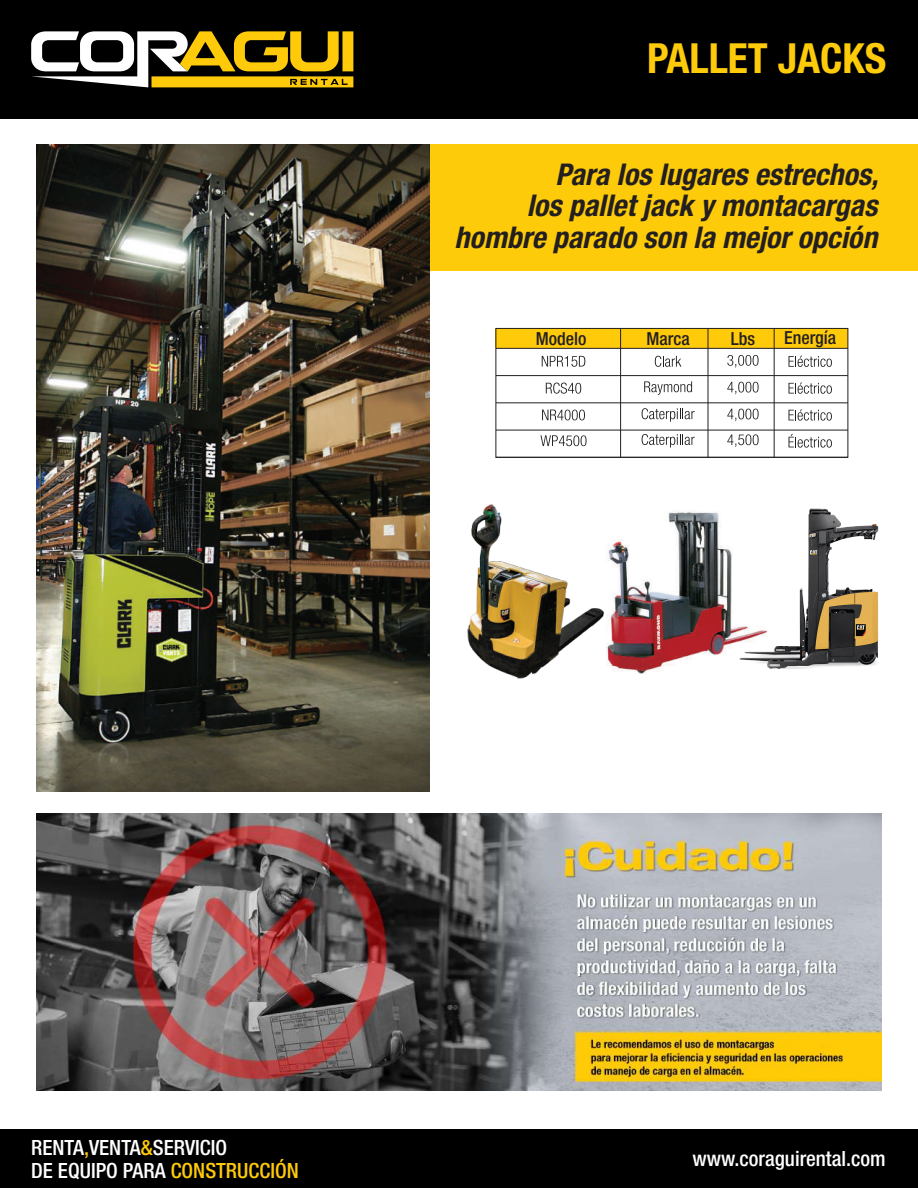
<style>
.page{position:relative;width:918px;height:1188px;background:#fff}
.page>*{position:absolute;margin:0;border:0;box-sizing:border-box;transform-origin:0 0}
.t1{font:700 condensed 41.55px "Helvetica Neue LT Pro";color:#fdcb0a}
.t2{font:italic 700 condensed 30px/31.5px "Helvetica Neue LT Pro";color:#231f20;text-align:right}
.t3{font:500 condensed 21px/22.5px "Helvetica Neue LT Pro";color:#fff}
.t4{font:500 condensed 18px "Helvetica Neue LT Pro";color:#231f20}
.s1{color:#feca0a}
</style>
<div class="page">
<div style="left:366px;top:144px;width:552px;height:127px;background:#fdcb0a"></div>
<div style="left:0;top:0;width:918px;height:119px;background:#000"></div>
<svg style="left:31px;top:31px;width:322px;height:56px"></svg>
<div style="left:0;top:1130px;width:918px;height:58px;background:#000"></div>
<img style="left:37px;top:145px;width:392px;height:647px">
<img style="left:619px;top:511px;width:119px;height:163px">
<img style="left:467px;top:504px;width:152px;height:175px">
<img style="left:738px;top:508px;width:141px;height:161px">
<img style="left:37px;top:813px;width:844px;height:278px">
<div style="left:496px;top:328px;width:352px;height:20px;background:#feca0a"></div>
<div style="left:496px;top:328px;width:352px;height:130px;border:1px solid #231f20"></div>
<hr style="left:496px;top:457px;width:352px;height:1px;background:#231f20">
<hr style="left:496px;top:430px;width:352px;height:1px;background:#231f20">
<hr style="left:496px;top:403px;width:352px;height:1px;background:#231f20">
<hr style="left:496px;top:375px;width:352px;height:1px;background:#231f20">
<hr style="left:496px;top:348px;width:352px;height:1px;background:#231f20">
<hr style="left:774px;top:328px;width:1px;height:129px;background:#231f20">
<hr style="left:708px;top:328px;width:1px;height:129px;background:#231f20">
<hr style="left:620px;top:328px;width:1px;height:129px;background:#231f20">
<svg style="left:727px;top:355px;width:32px;height:13px"></svg>
<svg style="left:727px;top:382px;width:32px;height:12px"></svg>
<svg style="left:727px;top:409px;width:32px;height:12px"></svg>
<svg style="left:727px;top:434px;width:32px;height:13px"></svg>
<svg style="left:789px;top:356px;width:43px;height:11px"></svg>
<svg style="left:789px;top:382px;width:43px;height:12px"></svg>
<svg style="left:789px;top:409px;width:43px;height:12px"></svg>
<svg style="left:789px;top:434px;width:43px;height:14px"></svg>
<svg style="left:542px;top:356px;width:43px;height:11px"></svg>
<svg style="left:546px;top:383px;width:35px;height:11px"></svg>
<svg style="left:541px;top:435px;width:46px;height:11px"></svg>
<svg style="left:542px;top:410px;width:43px;height:10px"></svg>
<svg style="left:655px;top:356px;width:26px;height:11px"></svg>
<svg style="left:644px;top:381px;width:48px;height:14px"></svg>
<svg style="left:642px;top:408px;width:53px;height:14px"></svg>
<svg style="left:642px;top:434px;width:53px;height:14px"></svg>
<h1 class="t1" style="left:647px;top:33px;width:241px">PALLET JACKS</h1>
<p class="t2" style="left:455px;top:158px;width:425px">Para los lugares estrechos,<br>los pallet jack y montacargas hombre parado son la mejor opción</p>
<p class="t4" style="left:536px;top:327px;width:52px">Modelo</p>
<p class="t4" style="left:647px;top:327px;width:45px">Marca</p>
<p class="t4" style="left:731px;top:327px;width:26px">Lbs</p>
<p class="t4" style="left:784px;top:326px;width:54px">Energía</p>
<p class="t3" style="left:31px;top:1136px;width:269px">RENTA<span class="s1">,</span>VENTA<span class="s1">&amp;</span>SERVICIO<br>DE EQUIPO PARA <span class="s1">CONSTRUCCIÓN</span></p>
<p class="t3" style="left:693px;top:1147px;width:195px">www.coraguirental.com</p>
</div>
